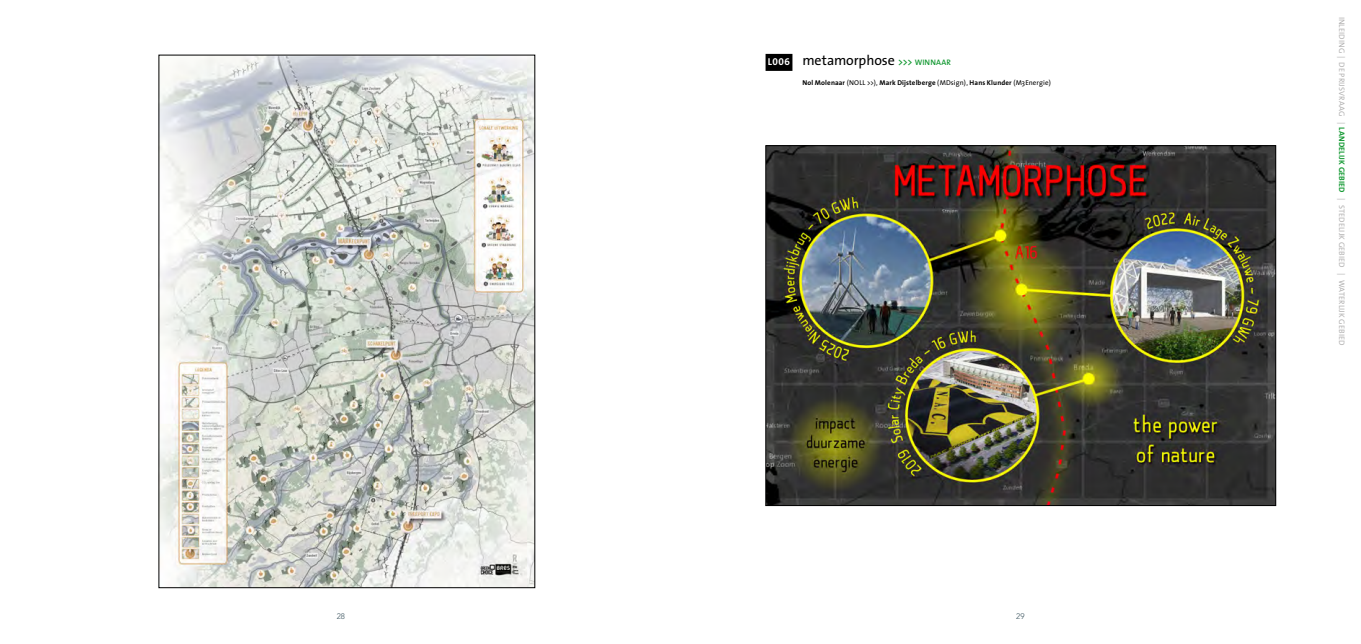
<style>
.page{position:relative;width:1361px;height:644px;background:#fff}
.page>*{position:absolute;margin:0;border:0;box-sizing:border-box;transform-origin:0 0}
.t1{font:14px "The Sans";letter-spacing:-.005em;color:#000}
.t2{font:8px "The Sans";letter-spacing:.005em;color:#b3b2b2}
.t3{font:300 8px "Avenir";color:#3d5560}
.t4{font:700 7px "The Sans";letter-spacing:.02em;color:#000}
.s1{font-weight:700;font-size:10px;color:#fff}
.s2{font-family:"The Sans Bold Expert";font-size:10px;color:#fff}
.s3{font-weight:600;font-size:10px;color:#159a34}
.s4{font-weight:600;font-size:8px;color:#159a34}
.s5{font-weight:400}
.s6{font-weight:700;color:#159a34}
</style>
<div class="page">
<div style="left:765px;top:54px;width:27px;height:17px;background:#000"></div>
<img style="left:161px;top:57px;width:372px;height:528px">
<img style="left:767px;top:147px;width:507px;height:356px">
<h1 class="t1" style="left:768px;top:49px;width:185px"><span class="s1">L</span><span class="s2">006</span> metamorphose <span class="s3">&gt;&gt;&gt;</span> <span class="s4">WINNAAR</span></h1>
<p class="t4" style="left:802px;top:77px;width:250px">Nol Molenaar <span class="s5">(NOLL &gt;&gt;),</span> Mark Dijstelberge <span class="s5">(MDsign),</span> Hans Klunder <span class="s5">(M3Energie)</span></p>
<p class="t3" style="left:337px;top:611px;width:10px">28</p>
<p class="t3" style="left:1016px;top:611px;width:10px">29</p>
<p class="t2" style="left:1348px;top:17px;width:330px;rotate:90deg">INLEIDING | DE PRIJSVRAAG | <span class="s6">LANDELIJK GEBIED</span> | STEDELIJK GEBIED | WATERLIJK GEBIED</p>
</div>
